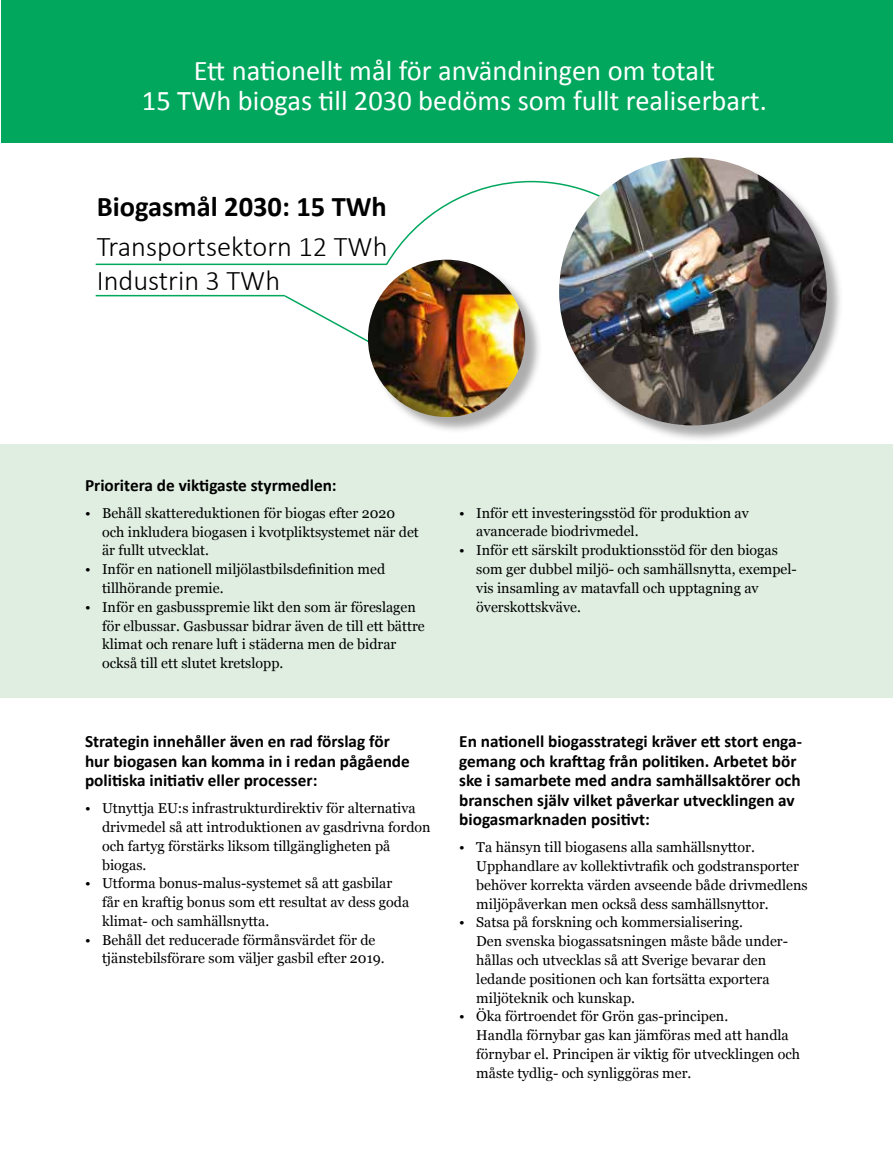
<style>
.page{position:relative;width:893px;height:1149px;background:#fff}
.page>*{position:absolute;margin:0;border:0;box-sizing:border-box;transform-origin:0 0}
.t1{font:28.5px/30px "Calibri";color:#fff;text-align:center}
.t2{font:300 28.5px/34px "Calibri";color:#000}
.t3{font:700 28.5px "Calibri";color:#000}
.t4{font:700 17.25px/19.5px "Calibri";color:#000}
.t5{font:14.25px/18.8px "Georgia";color:#000}
</style>
<div class="page">
<div style="left:0;top:444px;width:893px;height:253px;background:#dfeee1"></div>
<div style="left:1px;top:0;width:892px;height:142px;background:#00a75d"></div>
<svg style="left:283px;top:294px;width:87px;height:48px"></svg>
<svg style="left:387px;top:180px;width:174px;height:82px"></svg>
<div style="left:561px;top:159px;width:283px;height:283px;background:#929292;opacity:.75"></div>
<img style="left:559px;top:157px;width:268px;height:268px;border-radius:134px">
<div style="left:370px;top:262px;width:172px;height:172px;background:#929292;opacity:.75"></div>
<img style="left:368px;top:259px;width:157px;height:158px;border-radius:79px">
<hr style="left:96px;top:263px;width:291px;height:2px;background:#00a75d">
<hr style="left:96px;top:295px;width:189px;height:1px;background:#00a75d">
<h1 class="t1" style="left:142px;top:55px;width:626px">Ett nationellt mål för användningen om totalt<br>15 TWh biogas till 2030 bedöms som fullt realiserbart.</h1>
<h1 class="t3" style="left:97px;top:188px;width:292px">Biogasmål 2030: 15 TWh</h1>
<h1 class="t2" style="left:97px;top:228px;width:292px">Transportsektorn 12 TWh<br>Industrin 3 TWh</h1>
<p class="t4" style="left:85px;top:475px;width:253px">Prioritera de viktigaste styrmedlen:</p>
<p class="t5" style="left:102px;top:503px;width:318px;text-indent:-17px">• Behåll skattereduktionen för biogas efter 2020 och inkludera biogasen i kvotpliktsystemet när det är fullt utvecklat.</p>
<p class="t5" style="left:102px;top:559px;width:285px;text-indent:-17px">• Inför en nationell miljölastbilsdefinition med tillhörande premie.</p>
<p class="t5" style="left:102px;top:596px;width:324px;text-indent:-17px">• Inför en gasbusspremie likt den som är föreslagen för elbussar. Gasbussar bidrar även de till ett bättre klimat och renare luft i städerna men de bidrar också till ett slutet kretslopp.</p>
<p class="t4" style="left:85px;top:731px;width:326px">Strategin innehåller även en rad förslag för hur biogasen kan komma in i redan pågående politiska initiativ eller processer:</p>
<p class="t5" style="left:102px;top:798px;width:330px;text-indent:-17px">• Utnyttja EU:s infrastrukturdirektiv för alternativa drivmedel så att introduktionen av gasdrivna fordon och fartyg förstärks liksom tillgängligheten på biogas.</p>
<p class="t5" style="left:102px;top:873px;width:309px;text-indent:-17px">• Utforma bonus-malus-systemet så att gasbilar får en kraftig bonus som ett resultat av dess goda klimat- och samhällsnytta.</p>
<p class="t5" style="left:102px;top:929px;width:284px;text-indent:-17px">• Behåll det reducerade förmånsvärdet för de tjänstebilsförare som väljer gasbil efter 2019.</p>
<p class="t5" style="left:476px;top:502px;width:274px;text-indent:-17px">• Inför ett investeringsstöd för produktion av avancerade biodrivmedel.</p>
<p class="t5" style="left:476px;top:540px;width:322px;text-indent:-17px">• Inför ett särskilt produktionsstöd för den biogas som ger dubbel miljö- och samhällsnytta, exempel&shy;vis insamling av matavfall och upptagning av överskottskväve.</p>
<p class="t4" style="left:459px;top:731px;width:344px">En nationell biogasstrategi kräver ett stort enga&shy;gemang och krafttag från politiken. Arbetet bör ske i samarbete med andra samhällsaktörer och branschen själv vilket påverkar utvecklingen av biogasmarknaden positivt:</p>
<p class="t5" style="left:476px;top:837px;width:333px;text-indent:-17px">• Ta hänsyn till biogasens alla samhällsnyttor.<br>Upphandlare av kollektivtrafik och godstransporter behöver korrekta värden avseende både drivmedlens miljöpåverkan men också dess samhällsnyttor.</p>
<p class="t5" style="left:476px;top:912px;width:313px;text-indent:-17px">• Satsa på forskning och kommersialisering.<br>Den svenska biogassatsningen måste både under&shy;hållas och utvecklas så att Sverige bevarar den ledande positionen och kan fortsätta exportera miljöteknik och kunskap.</p>
<p class="t5" style="left:476px;top:1006px;width:325px;text-indent:-17px">• Öka förtroendet för Grön gas-principen.<br>Handla förnybar gas kan jämföras med att handla förnybar el. Principen är viktig för utvecklingen och måste tydlig- och synliggöras mer.</p>
</div>
